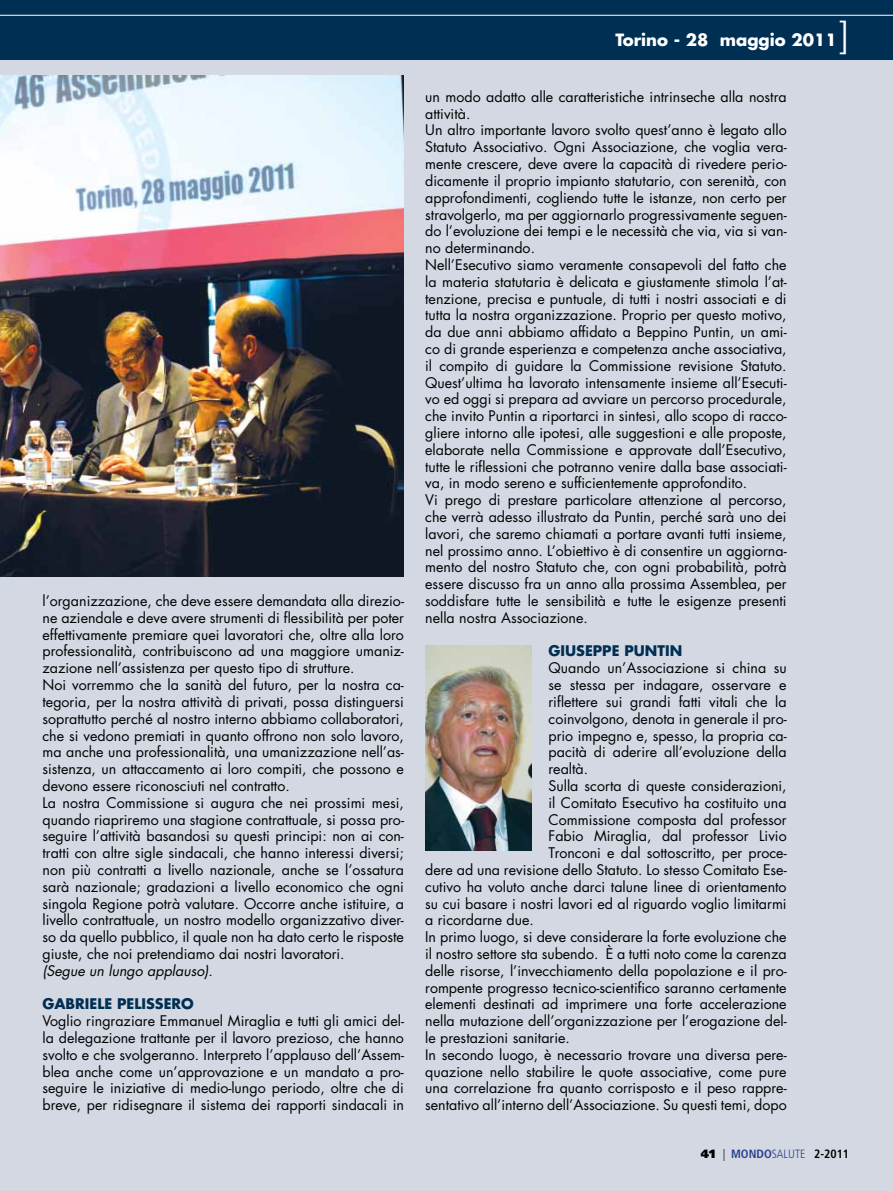
<style>
.page{position:relative;width:893px;height:1191px;background:#fff}
.page>*{position:absolute;margin:0;border:0;box-sizing:border-box;transform-origin:0 0}
.t1{font:300 37.5px "Frutiger";color:#fff}
.t2{font:700 16.5px "Futura Std";color:#fff}
.t3{font:14.25px/16.8px "Futura Std";color:#000}
.t4{font:700 14.25px "Futura Std";color:#002f54}
.t5{font:300 condensed 12px "Frutiger";color:#25408f}
.s1{font-style:italic}
.s2{font-weight:900;font-stretch:normal;color:#000}
.s3{color:#000}
.s4{font-weight:700}
.s5{font-weight:700;color:#000}
</style>
<div class="page">
<div style="left:0;top:60px;width:893px;height:1131px;background:#d4d8e2"></div>
<img style="left:425px;top:645px;width:106px;height:205px">
<div style="left:0;top:0;width:893px;height:60px;background:#002f54"></div>
<hr style="left:0;top:15px;width:893px;height:1px;background:#fff">
<img style="left:0;top:76px;width:404px;height:500px">
<p class="t3" style="left:43px;top:593px;width:363px">l’organizzazione, che deve essere demandata alla direzio&shy;ne aziendale e deve avere strumenti di flessibilità per poter effettivamente premiare quei lavoratori che, oltre alla loro professionalità, contribuiscono ad una maggiore umaniz&shy;zazione nell’assistenza per questo tipo di strutture.<br>Noi vorremmo che la sanità del futuro, per la nostra ca&shy;tegoria, per la nostra attività di privati, possa distinguersi soprattutto perché al nostro interno abbiamo collaboratori, che si vedono premiati in quanto offrono non solo lavoro, ma anche una professionalità, una umanizzazione nell’as&shy;sistenza, un attaccamento ai loro compiti, che possono e devono essere riconosciuti nel contratto.<br>La nostra Commissione si augura che nei prossimi mesi, quando riapriremo una stagione contrattuale, si possa pro&shy;seguire l’attività basandosi su questi principi: non ai con&shy;tratti con altre sigle sindacali, che hanno interessi diversi; non più contratti a livello nazionale, anche se l’ossatura sarà nazionale; gradazioni a livello economico che ogni singola Regione potrà valutare. Occorre anche istituire, a livello contrattuale, un nostro modello organizzativo diver&shy;so da quello pubblico, il quale non ha dato certo le risposte giuste, che noi pretendiamo dai nostri lavoratori.<br><span class="s1">(Segue un lungo applauso)</span>.</p>
<p class="t4" style="left:43px;top:997px;width:153px">GABRIELE PELISSERO</p>
<p class="t3" style="left:43px;top:1013px;width:363px;text-align:justify">Voglio ringraziare Emmanuel Miraglia e tutti gli amici del&shy;la delegazione trattante per il lavoro prezioso, che hanno svolto e che svolgeranno. Interpreto l’applauso dell’Assem&shy;blea anche come un’approvazione e un mandato a pro&shy;seguire le iniziative di medio-lungo periodo, oltre che di breve, per ridisegnare il sistema dei rapporti sindacali in</p>
<p class="t2" style="left:615px;top:32px;width:223px">Torino - 28 maggio 2011</p>
<h1 class="t1" style="left:838px;top:21px;width:12px">]</h1>
<p class="t3" style="left:425px;top:89px;width:363px">un modo adatto alle caratteristiche intrinseche alla nostra attività.<br>Un altro importante lavoro svolto quest’anno è legato allo Statuto Associativo. Ogni Associazione, che voglia vera&shy;mente crescere, deve avere la capacità di rivedere perio&shy;dicamente il proprio impianto statutario, con serenità, con approfondimenti, cogliendo tutte le istanze, non certo per stravolgerlo, ma per aggiornarlo progressivamente seguen&shy;do l’evoluzione dei tempi e le necessità che via, via si van&shy;no determinando.<br>Nell’Esecutivo siamo veramente consapevoli del fatto che la materia statutaria è delicata e giustamente stimola l’at&shy;tenzione, precisa e puntuale, di tutti i nostri associati e di tutta la nostra organizzazione. Proprio per questo motivo, da due anni abbiamo affidato a Beppino Puntin, un ami&shy;co di grande esperienza e competenza anche associativa, il compito di guidare la Commissione revisione Statuto.<br>Quest’ultima ha lavorato intensamente insieme all’Esecuti&shy;vo ed oggi si prepara ad avviare un percorso procedurale, che invito Puntin a riportarci in sintesi, allo scopo di racco&shy;gliere intorno alle ipotesi, alle suggestioni e alle proposte, elaborate nella Commissione e approvate dall’Esecutivo, tutte le riflessioni che potranno venire dalla base associati&shy;va, in modo sereno e sufficientemente approfondito.<br>Vi prego di prestare particolare attenzione al percorso, che verrà adesso illustrato da Puntin, perché sarà uno dei lavori, che saremo chiamati a portare avanti tutti insieme, nel prossimo anno. L’obiettivo è di consentire un aggiorna&shy;mento del nostro Statuto che, con ogni probabilità, potrà essere discusso fra un anno alla prossima Assemblea, per soddisfare tutte le sensibilità e tutte le esigenze presenti nella nostra Associazione.</p>
<p class="t4" style="left:549px;top:644px;width:135px">GIUSEPPE PUNTIN</p>
<p class="t3" style="left:549px;top:660px;width:240px">Quando un’Associazione si china su</p>
<p class="t3" style="left:549px;top:677px;width:240px">se stessa per indagare, osservare e</p>
<p class="t3" style="left:549px;top:694px;width:240px">riflettere sui grandi fatti vitali che la</p>
<p class="t3" style="left:549px;top:711px;width:240px">coinvolgono, denota in generale il pro-</p>
<p class="t3" style="left:549px;top:728px;width:240px">prio impegno e, spesso, la propria ca-</p>
<p class="t3" style="left:549px;top:744px;width:240px">pacità di aderire all’evoluzione della</p>
<p class="t3" style="left:549px;top:761px;width:41px">realtà.</p>
<p class="t3" style="left:549px;top:778px;width:240px">Sulla scorta di queste considerazioni,</p>
<p class="t3" style="left:549px;top:795px;width:240px">il Comitato Esecutivo ha costituito una</p>
<p class="t3" style="left:549px;top:812px;width:240px">Commissione composta dal professor</p>
<p class="t3" style="left:549px;top:828px;width:240px">Fabio Miraglia, dal professor Livio</p>
<p class="t3" style="left:549px;top:845px;width:240px">Tronconi e dal sottoscritto, per proce-</p>
<p class="t3" style="left:425px;top:862px;width:363px">dere ad una revisione dello Statuto. Lo stesso Comitato Ese-</p>
<p class="t3" style="left:425px;top:879px;width:363px">cutivo ha voluto anche darci talune linee di orientamento</p>
<p class="t3" style="left:425px;top:896px;width:363px">su cui basare i nostri lavori ed al riguardo voglio limitarmi</p>
<p class="t3" style="left:425px;top:912px;width:110px">a ricordarne due.</p>
<p class="t3" style="left:425px;top:929px;width:363px">In primo luogo, si deve considerare la forte evoluzione che</p>
<p class="t3" style="left:425px;top:946px;width:363px">il nostro settore sta subendo. È a tutti noto come la carenza</p>
<p class="t3" style="left:425px;top:963px;width:363px">delle risorse, l’invecchiamento della popolazione e il pro-</p>
<p class="t3" style="left:425px;top:980px;width:363px">rompente progresso tecnico-scientifico saranno certamente</p>
<p class="t3" style="left:425px;top:996px;width:363px">elementi destinati ad imprimere una forte accelerazione</p>
<p class="t3" style="left:425px;top:1013px;width:363px">nella mutazione dell’organizzazione per l’erogazione del-</p>
<p class="t3" style="left:425px;top:1030px;width:146px">le prestazioni sanitarie.</p>
<p class="t3" style="left:425px;top:1047px;width:363px">In secondo luogo, è necessario trovare una diversa pere-</p>
<p class="t3" style="left:425px;top:1063px;width:363px">quazione nello stabilire le quote associative, come pure</p>
<p class="t3" style="left:425px;top:1080px;width:363px">una correlazione fra quanto corrisposto e il peso rappre-</p>
<p class="t3" style="left:425px;top:1097px;width:363px">sentativo all’interno dell’Associazione. Su questi temi, dopo</p>
<p class="t5" style="left:701px;top:1149px;width:150px"><span class="s2">41</span> <span class="s3">|</span> <span class="s4">MONDO</span>SALUTE <span class="s5">2-2011</span></p>
</div>
